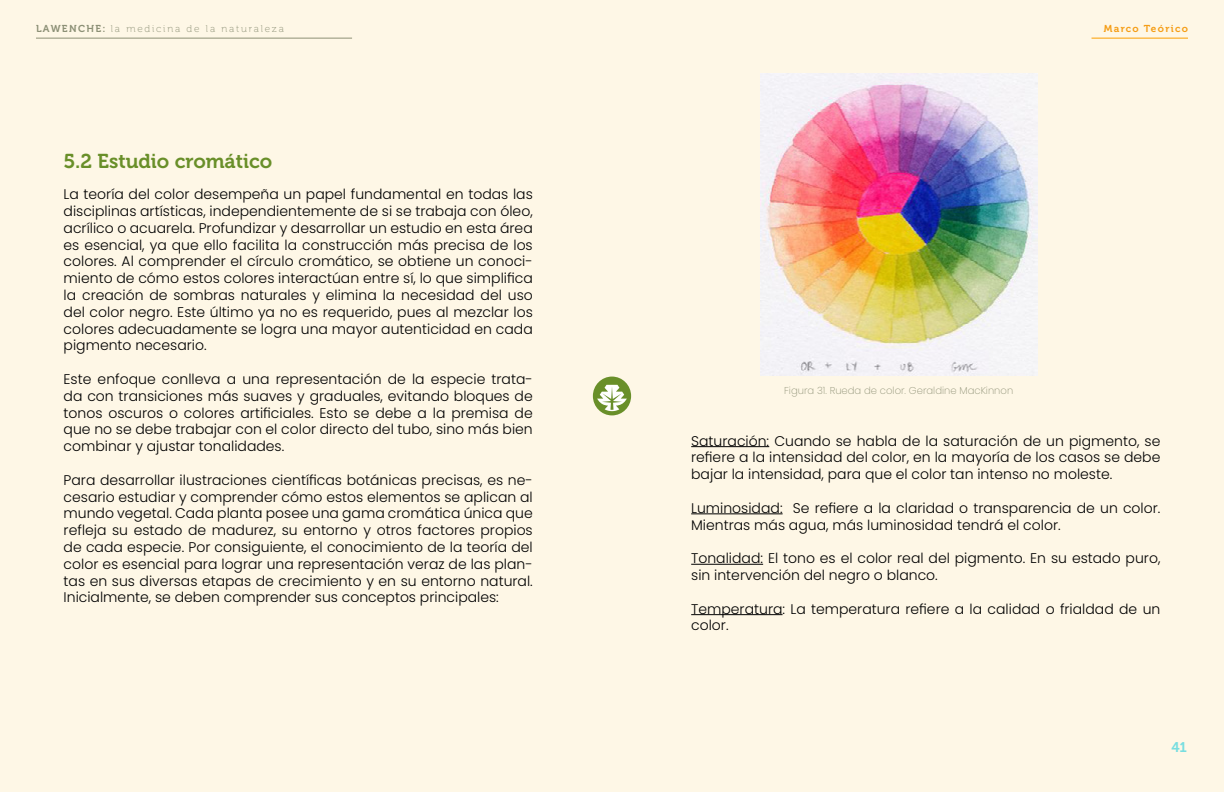
<style>
.page{position:relative;width:1224px;height:792px;background:#fef7e6}
.page>*{position:absolute;margin:0;border:0;box-sizing:border-box;transform-origin:0 0}
.t1{font:20px "Museo 700";color:#698f29}
.t2{font:300 14px/16.8px "Poppins";color:#000;text-align:justify}
.t3{font:14px "Museo 700";color:#78dee0}
.t4{font:200 10px "Poppins";color:#8d9075}
.t5{font:10px "Museo 100";letter-spacing:.18em;color:#8c9076}
.t6{font:10px "Museo 700";letter-spacing:.13em;color:#f59d15}
.s1{font-family:"Museo 700"}
</style>
<div class="page">
<hr style="left:36px;top:38px;width:316px;height:1px;background:#8d9075">
<hr style="left:1092px;top:38px;width:96px;height:1px;background:#fc9e00">
<div style="left:593px;top:377px;width:38px;height:38px;background:#698f29;border-radius:50%"></div>
<svg style="left:597px;top:385px;width:30px;height:26px"></svg>
<hr style="left:691px;top:446px;width:78px;height:1px;background:#000">
<hr style="left:691px;top:514px;width:92px;height:1px;background:#000">
<hr style="left:691px;top:564px;width:72px;height:1px;background:#000">
<hr style="left:691px;top:614px;width:92px;height:1px;background:#000">
<img style="left:760px;top:73px;width:277px;height:303px">
<p class="t5" style="left:36px;top:23px;width:249px"><span class="s1">LAWENCHE:</span> la medicina de la naturaleza</p>
<p class="t6" style="left:1104px;top:23px;width:86px">Marco Teórico</p>
<h1 class="t1" style="left:64px;top:150px;width:210px">5.2 Estudio cromático</h1>
<p class="t2" style="left:64px;top:186px;width:471px">La teoría del color desempeña un papel fundamental en todas las disciplinas artísticas, independientemente de si se trabaja con óleo, acrílico o acuarela. Profundizar y desarrollar un estudio en esta área es esencial, ya que ello facilita la construcción más precisa de los colores. Al comprender el círculo cromático, se obtiene un conoci&shy;miento de cómo estos colores interactúan entre sí, lo que simplifica la creación de sombras naturales y elimina la necesidad del uso del color negro. Este último ya no es requerido, pues al mezclar los colores adecuadamente se logra una mayor autenticidad en cada pigmento necesario.</p>
<p class="t2" style="left:64px;top:371px;width:471px">Este enfoque conlleva a una representación de la especie trata&shy;da con transiciones más suaves y graduales, evitando bloques de tonos oscuros o colores artificiales. Esto se debe a la premisa de que no se debe trabajar con el color directo del tubo, sino más bien combinar y ajustar tonalidades.</p>
<p class="t2" style="left:64px;top:472px;width:471px">Para desarrollar ilustraciones científicas botánicas precisas, es ne&shy;cesario estudiar y comprender cómo estos elementos se aplican al mundo vegetal. Cada planta posee una gama cromática única que refleja su estado de madurez, su entorno y otros factores propios de cada especie. Por consiguiente, el conocimiento de la teoría del color es esencial para lograr una representación veraz de las plan&shy;tas en sus diversas etapas de crecimiento y en su entorno natural.<br>Inicialmente, se deben comprender sus conceptos principales:</p>
<p class="t4" style="left:784px;top:385px;width:231px">Figura 31. Rueda de color. Geraldine MacKinnon</p>
<p class="t2" style="left:691px;top:432px;width:471px">Saturación: Cuando se habla de la saturación de un pigmento, se refiere a la intensidad del color, en la mayoría de los casos se debe bajar la intensidad, para que el color tan intenso no moleste.</p>
<p class="t2" style="left:691px;top:500px;width:471px">Luminosidad: Se refiere a la claridad o transparencia de un color.<br>Mientras más agua, más luminosidad tendrá el color.</p>
<p class="t2" style="left:691px;top:550px;width:471px">Tonalidad: El tono es el color real del pigmento. En su estado puro, sin intervención del negro o blanco.</p>
<p class="t2" style="left:691px;top:600px;width:471px">Temperatura: La temperatura refiere a la calidad o frialdad de un color.</p>
<p class="t3" style="left:1171px;top:739px;width:17px">41</p>
</div>
